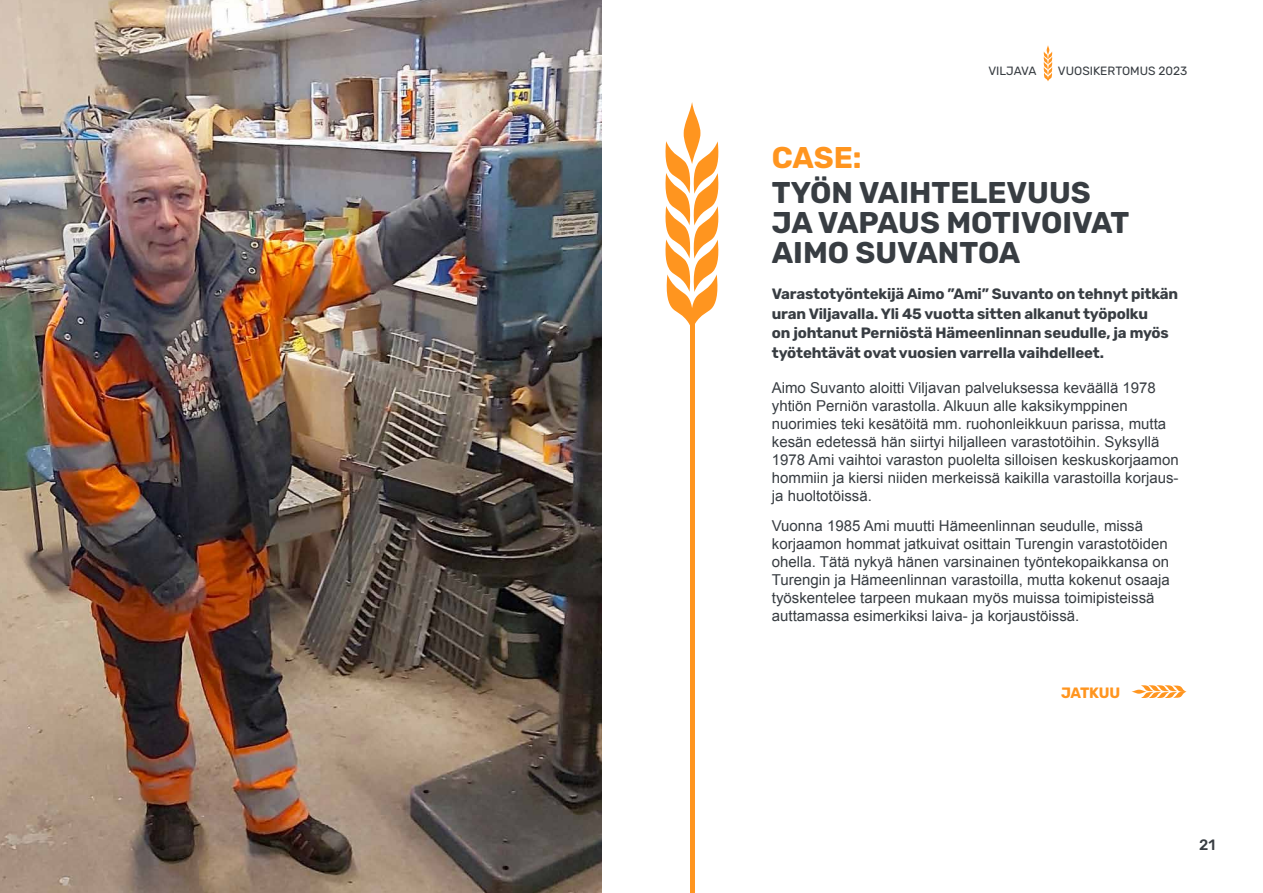
<style>
.page{position:relative;width:1263px;height:893px;background:#fff}
.page>*{position:absolute;margin:0;border:0;box-sizing:border-box;transform-origin:0 0}
.t1{font:700 30px/30px "Rubik";color:#383d42}
.t2{font:700 30px "Rubik";color:#ff951f}
.t3{font:15px/18px "Arial";color:#383d42}
.t4{font:700 15px/19.5px "Rubik";letter-spacing:-.01em;color:#383d42}
.t5{font:700 15px "Rubik";letter-spacing:-.015em;color:#ff951f}
.t6{font:500 15px "Rubik";color:#383d42}
.t7{font:12px "Rubik";color:#383d42}
</style>
<div class="page">
<svg style="left:1043px;top:45px;width:9px;height:36px"></svg>
<img style="left:0;top:0;width:602px;height:893px">
<svg style="left:665px;top:102px;width:54px;height:228px"></svg>
<hr style="left:690px;top:325px;width:4px;height:568px;background:#ff951f">
<svg style="left:1131px;top:685px;width:55px;height:13px"></svg>
<p class="t7" style="left:988px;top:64px;width:50px">VILJAVA</p>
<p class="t7" style="left:1058px;top:64px;width:131px">VUOSIKERTOMUS 2023</p>
<h1 class="t2" style="left:772px;top:140px;width:91px">CASE:</h1>
<h1 class="t1" style="left:772px;top:178px;width:359px">TYÖN VAIHTELEVUUS<br>JA VAPAUS MOTIVOIVAT<br>AIMO SUVANTOA</h1>
<p class="t4" style="left:772px;top:285px;width:408px">Varastotyöntekijä Aimo ”Ami” Suvanto on tehnyt pitkän uran Viljavalla. Yli 45 vuotta sitten alkanut työpolku<br>on johtanut Perniöstä Hämeenlinnan seudulle, ja myös työtehtävät ovat vuosien varrella vaihdelleet.</p>
<p class="t3" style="left:772px;top:379px;width:408px">Aimo Suvanto aloitti Viljavan palveluksessa keväällä 1978 yhtiön Perniön varastolla. Alkuun alle kaksikymppinen nuorimies teki kesätöitä mm. ruohonleikkuun parissa, mutta kesän edetessä hän siirtyi hiljalleen varastotöihin. Syksyllä 1978 Ami vaihtoi varaston puolelta silloisen keskuskorjaamon hommiin ja kiersi niiden merkeissä kaikilla varastoilla korjaus&shy;ja huoltotöissä.</p>
<p class="t3" style="left:772px;top:517px;width:399px">Vuonna 1985 Ami muutti Hämeenlinnan seudulle, missä korjaamon hommat jatkuivat osittain Turengin varastotöiden ohella. Tätä nykyä hänen varsinainen työntekopaikkansa on Turengin ja Hämeenlinnan varastoilla, mutta kokenut osaaja työskentelee tarpeen mukaan myös muissa toimipisteissä auttamassa esimerkiksi laiva- ja korjaustöissä.</p>
<p class="t5" style="left:1061px;top:684px;width:61px">JATKUU</p>
<p class="t6" style="left:1199px;top:837px;width:18px">21</p>
</div>
